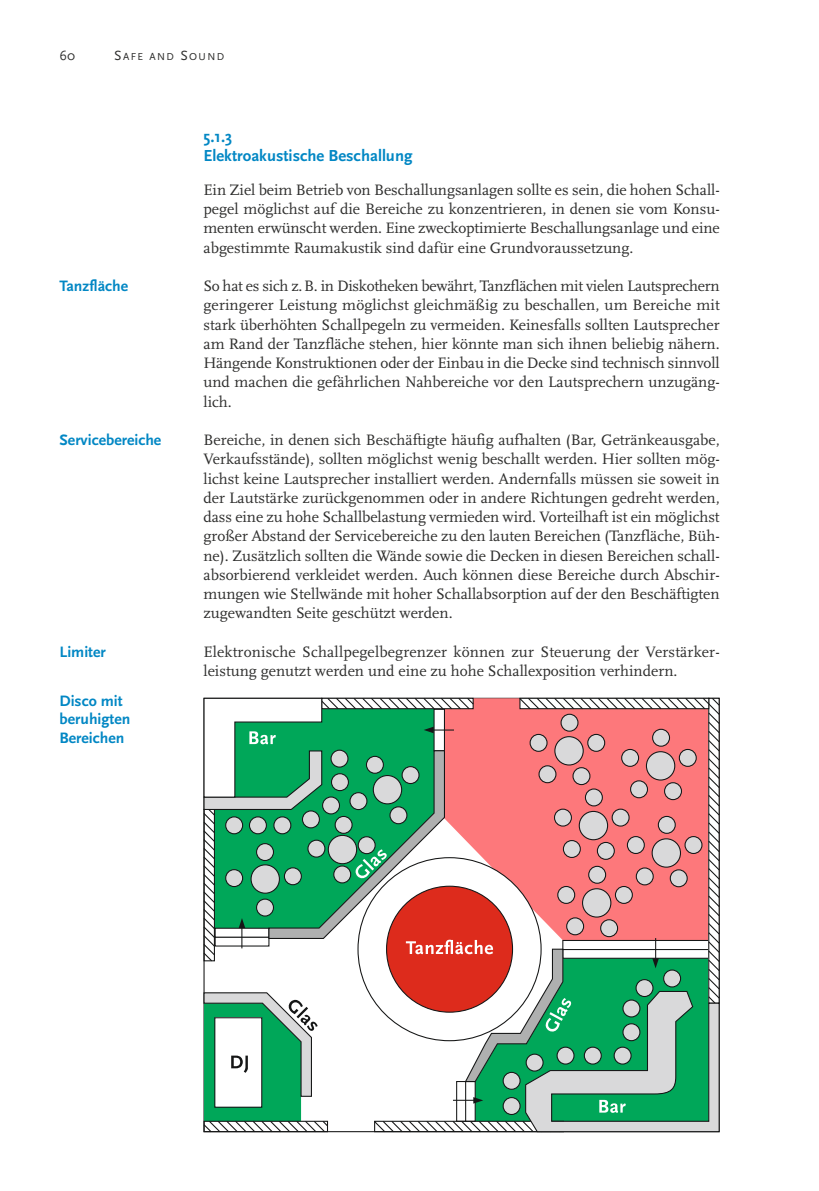
<style>
.page{position:relative;width:819px;height:1191px;background:#fff}
.page>*{position:absolute;margin:0;border:0;box-sizing:border-box;transform-origin:0 0}
.t1{font:700 16.62px/19.9px "Scala Sans Pro";color:#0287c4}
.t2{font:15.75px/19.2px "Scala Pro";color:#2d2d2c;text-align:justify}
.t3{font:700 15.75px/18.9px "Scala Sans Pro";color:#0287c4}
.t4{font:14px "Scala Sans Pro";color:#2d2d2c}
.t5{font:10.5px "Scala Sans Pro";letter-spacing:.135em;color:#2d2d2c}
.s1{font-size:14px}
</style>
<div class="page">
<svg style="left:203px;top:697px;width:516px;height:436px"></svg>
<p class="t4" style="left:60px;top:50px;width:17px">60</p>
<p class="t5" style="left:114px;top:52px;width:112px"><span class="s1">S</span>AFE AND <span class="s1">S</span>OUND</p>
<p class="t3" style="left:60px;top:277px;width:70px">Tanzfläche</p>
<p class="t3" style="left:60px;top:432px;width:103px">Servicebereiche</p>
<p class="t3" style="left:60px;top:644px;width:48px">Limiter</p>
<p class="t3" style="left:60px;top:692px;width:72px">Disco mit beruhigten<br>Bereichen</p>
<p class="t1" style="left:203px;top:127px;width:210px">5.1.3<br>Elektroakustische Beschallung</p>
<p class="t2" style="left:203px;top:181px;width:517px">Ein Ziel beim Betrieb von Beschallungsanlagen sollte es sein, die hohen Schall - pegel möglichst auf die Bereiche zu konzentrieren, in denen sie vom Konsu - menten erwünscht werden. Eine zweckoptimierte Beschallungsanlage und eine abgestimmte Raumakustik sind dafür eine Grundvoraussetzung.</p>
<p class="t2" style="left:203px;top:277px;width:517px">So hat es sich z.B. in Diskotheken bewährt, Tanzflächen mit vielen Laut sprechern geringerer Leistung möglichst gleichmäßig zu beschallen, um Be reiche mit stark überhöhten Schallpegeln zu vermeiden. Keinesfalls sollten Laut sprecher am Rand der Tanzfläche stehen, hier könnte man sich ihnen be liebig nähern.<br>Hängende Konstruktionen oder der Einbau in die Decke sind tech nisch sinnvoll und machen die gefährlichen Nahbereiche vor den Laut sprechern unzugäng - lich.</p>
<p class="t2" style="left:203px;top:431px;width:517px">Bereiche, in denen sich Beschäftigte häufig aufhalten (Bar, Getränkeausgabe, Verkaufsstände), sollten möglichst wenig beschallt werden. Hier sollten mög - lichst keine Lautsprecher installiert werden. Andernfalls müssen sie soweit in der Lautstärke zurückgenommen oder in andere Richtungen gedreht werden, dass eine zu hohe Schallbelastung vermieden wird. Vorteilhaft ist ein möglichst großer Abstand der Servicebereiche zu den lauten Bereichen (Tanzfläche, Büh - ne). Zusätzlich sollten die Wände sowie die Decken in diesen Bereichen schall - absorbierend verkleidet werden. Auch können diese Bereiche durch Ab schir - mungen wie Stellwände mit hoher Schallabsorption auf der den Beschäftigten zugewandten Seite geschützt werden.</p>
<p class="t2" style="left:203px;top:643px;width:517px">Elektronische Schallpegelbegrenzer können zur Steuerung der Verstärker - leistung genutzt werden und eine zu hohe Schallexposition verhindern.</p>
</div>
